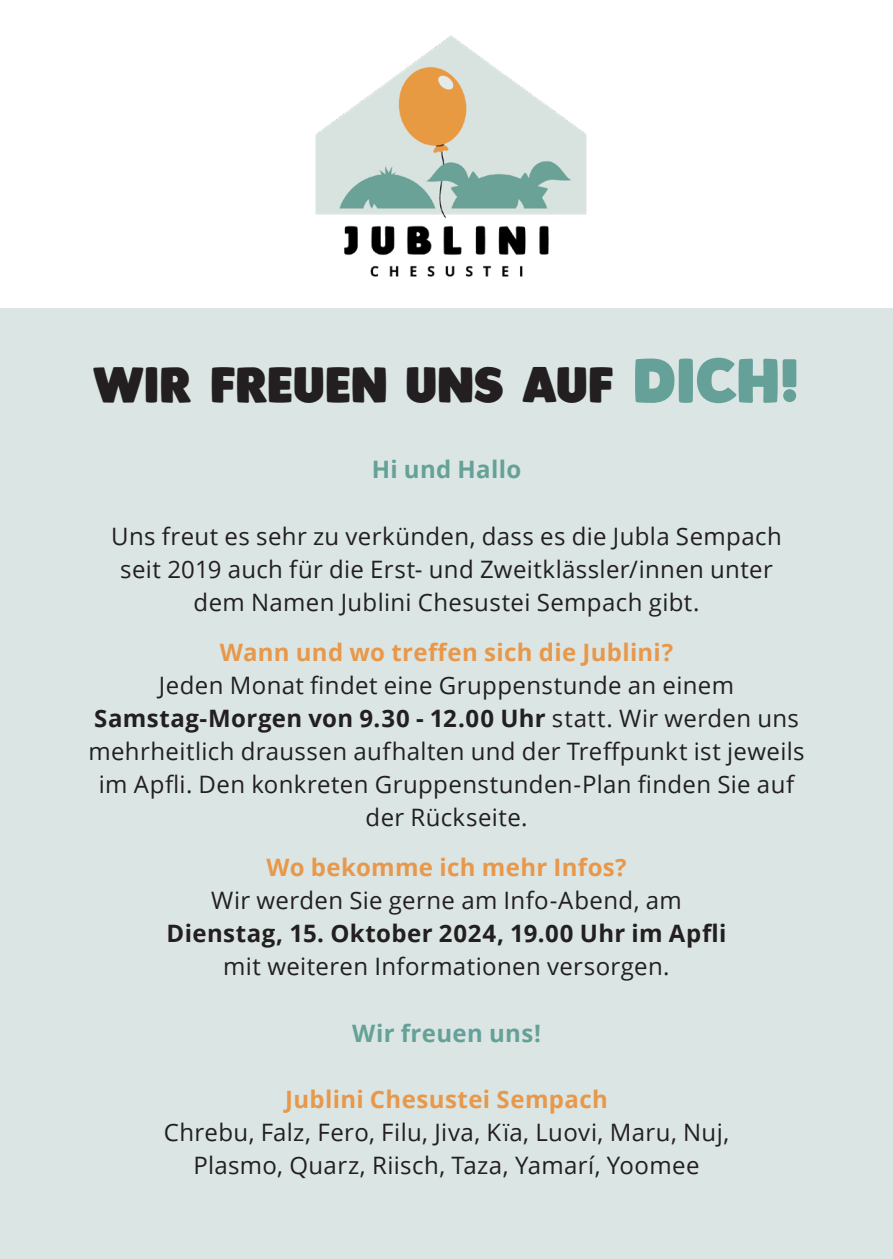
<style>
.page{position:relative;width:893px;height:1259px;background:#fff}
.page>*{position:absolute;margin:0;border:0;box-sizing:border-box;transform-origin:0 0}
.t1{font:48px "Plumpfull";letter-spacing:.01em;color:#231f20}
.t2{font:24px/33px "Open Sans";letter-spacing:.015em;color:#231f20;text-align:center}
.t3{font:700 24px "Open Sans";letter-spacing:.015em;color:#e8984b}
.t4{font:700 24px "Open Sans";letter-spacing:.02em;color:#231f20}
.t5{font:700 24px "Open Sans";letter-spacing:.015em;color:#65a198}
.s1{font-size:60px;color:#65a198}
.s2{font-weight:700}
</style>
<div class="page">
<div style="left:0;top:308px;width:893px;height:951px;background:#dbe6e4"></div>
<img style="left:315px;top:35px;width:272px;height:242px">
<h1 class="t1" style="left:92px;top:352px;width:710px">WIR FREUEN UNS AUF <span class="s1">DICH!</span></h1>
<p class="t5" style="left:372px;top:452px;width:151px">Hi und Hallo</p>
<p class="t2" style="left:111px;top:519px;width:672px">Uns freut es sehr zu verkünden, dass es die Jubla Sempach seit 2019 auch für die Erst- und Zweitklässler/innen unter dem Namen Jublini Chesustei Sempach gibt.</p>
<p class="t3" style="left:220px;top:635px;width:455px">Wann und wo treffen sich die Jublini?</p>
<p class="t2" style="left:88px;top:668px;width:718px">Jeden Monat findet eine Gruppenstunde an einem <span class="s2">Samstag-Morgen von 9.30 - 12.00 Uhr</span> statt. Wir werden uns mehrheitlich draussen aufhalten und der Treffpunkt ist jeweils im Apfli. Den konkreten Gruppenstunden-Plan finden Sie auf der Rückseite.</p>
<p class="t3" style="left:266px;top:850px;width:362px">Wo bekomme ich mehr Infos?</p>
<p class="t2" style="left:211px;top:883px;width:472px">Wir werden Sie gerne am Info-Abend, am</p>
<p class="t4" style="left:167px;top:916px;width:561px">Dienstag, 15. Oktober 2024, 19.00 Uhr im Apfli</p>
<p class="t2" style="left:223px;top:949px;width:448px">mit weiteren Informationen versorgen.</p>
<p class="t5" style="left:352px;top:1016px;width:190px">Wir freuen uns!</p>
<p class="t3" style="left:285px;top:1082px;width:324px">Jublini Chesustei Sempach</p>
<p class="t2" style="left:164px;top:1115px;width:567px">Chrebu, Falz, Fero, Filu, Jiva, Kïa, Luovi, Maru, Nuj,<br>Plasmo, Quarz, Riisch, Taza, Yamarí, Yoomee</p>
</div>
